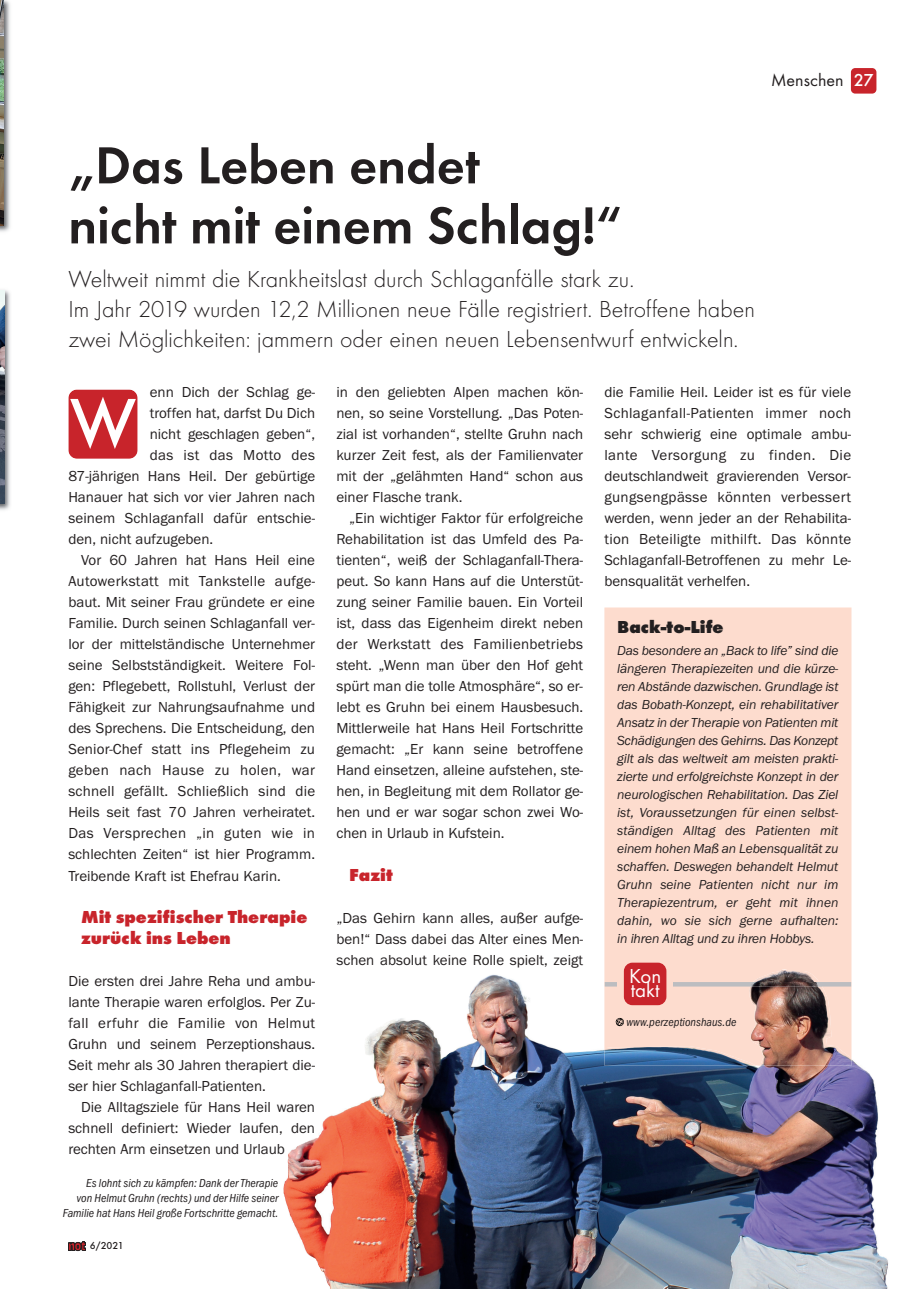
<style>
.page{position:relative;width:919px;height:1289px;background:#fff}
.page>*{position:absolute;margin:0;border:0;box-sizing:border-box;transform-origin:0 0}
.t1{font:500 70.5px "Futura T";color:#fff}
.t2{font:600 54px/60px "Futura T";color:#231f20}
.t3{font:300 24px/30px "Futura T";color:#231f20}
.t4{font:21px "Futura T";color:#fff}
.t5{font:800 18px/21px "Futura T";color:#c8242b}
.t6{font:800 18px "Futura T";color:#231f20}
.t7{font:18px "Futura T";color:#231f20}
.t8{font:15px/21px "Franklin Gothic Itc T";color:#231f20;text-align:justify}
.t9{font:15px "Franklin Gothic Itc T";letter-spacing:.025em;color:#231f20}
.t10{font:15px "Franklin Gothic Itc T";letter-spacing:.02em;color:#231f20}
.t11{font:italic 13.5px/18px "Franklin Gothic Itc T";letter-spacing:-.01em;color:#231f20;text-align:justify}
.t12{font:italic condensed 12px/15px "Franklin Gothic Itc T";color:#231f20;text-align:right}
.t13{font:500 10.5px "Futura T";color:#231f20}
.s1{font-weight:500;color:#fff}
</style>
<div class="page">
<svg style="left:68px;top:1241px;width:18px;height:9px"></svg>
<img style="left:0;top:0;width:10px;height:232px">
<img style="left:0;top:0;width:4px;height:225px">
<img style="left:0;top:290px;width:10px;height:220px">
<img style="left:0;top:291px;width:4px;height:212px">
<div style="left:604px;top:607px;width:247px;height:366px;background:#fddcce"></div>
<div style="left:850px;top:68px;width:26px;height:26px;background:#c8242b;border-radius:4px"></div>
<div style="left:623px;top:962px;width:43px;height:43px;background:#c8242b;border-radius:9px"></div>
<img style="left:283px;top:973px;width:606px;height:315px">
<img style="left:752px;top:970px;width:67px;height:12px">
<img style="left:749px;top:986px;width:102px;height:79px">
<img style="left:604px;top:1046px;width:152px;height:19px">
<img style="left:750px;top:982px;width:72px;height:4px">
<svg style="left:615px;top:1017px;width:9px;height:9px"></svg>
<div style="left:68px;top:389px;width:70px;height:70px;background:#c8242b"></div>
<p class="t7" style="left:771px;top:73px;width:104px">Menschen <span class="s1">27</span></p>
<h2 class="t2" style="left:68px;top:139px;width:555px">„Das Leben endet<br>nicht mit einem Schlag!“</h2>
<h3 class="t3" style="left:68px;top:266px;width:688px">Weltweit nimmt die Krankheitslast durch Schlaganfälle stark zu.<br>Im Jahr 2019 wurden 12,2 Millionen neue Fälle registriert. Betroffene haben zwei Möglichkeiten: jammern oder einen neuen Lebensentwurf entwickeln.</h3>
<p class="t8" style="left:150px;top:383px;width:167px">enn Dich der Schlag ge-</p>
<p class="t8" style="left:150px;top:404px;width:167px">troffen hat, darfst Du Dich</p>
<p class="t8" style="left:150px;top:425px;width:167px">nicht geschlagen geben“,</p>
<p class="t9" style="left:150px;top:450px;width:167px">das ist das Motto des</p>
<p class="t8" style="left:68px;top:467px;width:248px">87-jährigen Hans Heil. Der gebürtige</p>
<p class="t8" style="left:68px;top:488px;width:248px">Hanauer hat sich vor vier Jahren nach</p>
<p class="t8" style="left:68px;top:509px;width:248px">seinem Schlaganfall dafür entschie-</p>
<p class="t8" style="left:68px;top:530px;width:146px">den, nicht aufzugeben.</p>
<p class="t8" style="left:81px;top:551px;width:235px">Vor 60 Jahren hat Hans Heil eine</p>
<p class="t10" style="left:68px;top:576px;width:248px">Autowerkstatt mit Tankstelle aufge-</p>
<p class="t8" style="left:68px;top:593px;width:248px">baut. Mit seiner Frau gründete er eine</p>
<p class="t8" style="left:68px;top:614px;width:248px">Familie. Durch seinen Schlaganfall ver-</p>
<p class="t8" style="left:68px;top:635px;width:248px">lor der mittelständische Unternehmer</p>
<p class="t8" style="left:68px;top:656px;width:248px">seine Selbstständigkeit. Weitere Fol-</p>
<p class="t8" style="left:68px;top:677px;width:248px">gen: Pflegebett, Rollstuhl, Verlust der</p>
<p class="t8" style="left:68px;top:698px;width:248px">Fähigkeit zur Nahrungsaufnahme und</p>
<p class="t8" style="left:68px;top:719px;width:248px">des Sprechens. Die Entscheidung, den</p>
<p class="t8" style="left:68px;top:740px;width:248px">Senior-Chef statt ins Pflegeheim zu</p>
<p class="t9" style="left:68px;top:765px;width:248px">geben nach Hause zu holen, war</p>
<p class="t8" style="left:68px;top:782px;width:248px">schnell gefällt. Schließlich sind die</p>
<p class="t8" style="left:68px;top:803px;width:248px">Heils seit fast 70 Jahren verheiratet.</p>
<p class="t9" style="left:68px;top:828px;width:248px">Das Versprechen „in guten wie in</p>
<p class="t8" style="left:68px;top:845px;width:248px">schlechten Zeiten“ ist hier Programm.</p>
<p class="t8" style="left:68px;top:866px;width:214px">Treibende Kraft ist Ehefrau Karin.</p>
<p class="t5" style="left:81px;top:907px;width:228px">Mit spezifischer Therapie zurück ins Leben</p>
<p class="t8" style="left:68px;top:971px;width:248px">Die ersten drei Jahre Reha und ambu&shy;lante Therapie waren erfolglos. Per Zu&shy;fall erfuhr die Familie von Helmut Gruhn und seinem Perzeptionshaus.<br>Seit mehr als 30 Jahren therapiert die&shy;ser hier Schlaganfall-Patienten.</p>
<p class="t8" style="left:68px;top:1097px;width:248px;text-indent:13px">Die Alltagsziele für Hans Heil waren schnell definiert: Wieder laufen, den rechten Arm einsetzen und Urlaub</p>
<h1 class="t1" style="left:70px;top:393px;width:68px">W</h1>
<p class="t12" style="left:63px;top:1176px;width:217px">Es lohnt sich zu kämpfen: Dank der Therapie<br>von Helmut Gruhn (rechts) und der Hilfe seiner<br>Familie hat Hans Heil große Fortschritte gemacht.</p>
<p class="t13" style="left:90px;top:1240px;width:35px">6/2021</p>
<p class="t8" style="left:336px;top:383px;width:248px">in den geliebten Alpen machen kön&shy;nen, so seine Vorstellung. „Das Poten&shy;zial ist vorhanden“, stellte Gruhn nach kurzer Zeit fest, als der Familienvater mit der „gelähmten Hand“ schon aus einer Flasche trank.</p>
<p class="t8" style="left:336px;top:509px;width:248px;text-indent:13px">„Ein wichtiger Faktor für erfolg reiche Rehabilitation ist das Umfeld des Pa&shy;tienten“, weiß der Schlaganfall-Thera&shy;peut. So kann Hans auf die Unterstüt&shy;zung seiner Familie bauen. Ein Vorteil ist, dass das Eigenheim direkt neben der Werkstatt des Familienbetriebs steht. „Wenn man über den Hof geht spürt man die tolle Atmosphäre“, so er&shy;lebt es Gruhn bei einem Hausbesuch.<br>Mittlerweile hat Hans Heil Fortschritte gemacht: „Er kann seine betroffene Hand einsetzen, alleine aufstehen, ste&shy;hen, in Begleitung mit dem Rollator ge&shy;hen und er war sogar schon zwei Wo&shy;chen in Urlaub in Kufstein.</p>
<p class="t5" style="left:349px;top:865px;width:45px">Fazit</p>
<p class="t8" style="left:336px;top:908px;width:248px">„Das Gehirn kann alles, außer aufge&shy;ben!“ Dass dabei das Alter eines Men&shy;schen absolut keine Rolle spielt, zeigt</p>
<p class="t8" style="left:604px;top:383px;width:248px">die Familie Heil. Leider ist es für viele Schlaganfall-Patienten immer noch sehr schwierig eine optimale ambu&shy;lante Versorgung zu finden. Die deutschlandweit gravierenden Versor&shy;gungsengpässe könnten verbessert werden, wenn jeder an der Rehabilita&shy;tion Beteiligte mithilft. Das könnte Schlaganfall-Betroffenen zu mehr Le&shy;bensqualität verhelfen.</p>
<p class="t6" style="left:617px;top:619px;width:108px">Back-to-Life</p>
<p class="t11" style="left:617px;top:643px;width:223px">Das besondere an „Back to life” sind die längeren Therapiezeiten und die kürze&shy;ren Abstände dazwischen. Grundlage ist das Bobath-Konzept, ein rehabilitativer Ansatz in der Therapie von Patienten mit Schädigungen des Gehirns. Das Konzept gilt als das weltweit am meisten prakti&shy;zierte und erfolgreichste Konzept in der neurologischen Rehabilitation. Das Ziel ist, Voraussetzungen für einen selbst&shy;ständigen Alltag des Patienten mit einem hohen Maß an Lebensqualität zu schaffen. Deswegen behandelt Helmut Gruhn seine Patienten nicht nur im Therapiezentrum, er geht mit ihnen dahin, wo sie sich gerne aufhalten: in ihren Alltag und zu ihren Hobbys.</p>
<h3 class="t4" style="left:629px;top:968px;width:34px">Kon</h3>
<h3 class="t4" style="left:630px;top:981px;width:30px">takt</h3>
<p class="t12" style="left:626px;top:1015px;width:111px">www.perzeptionshaus.de</p>
</div>
